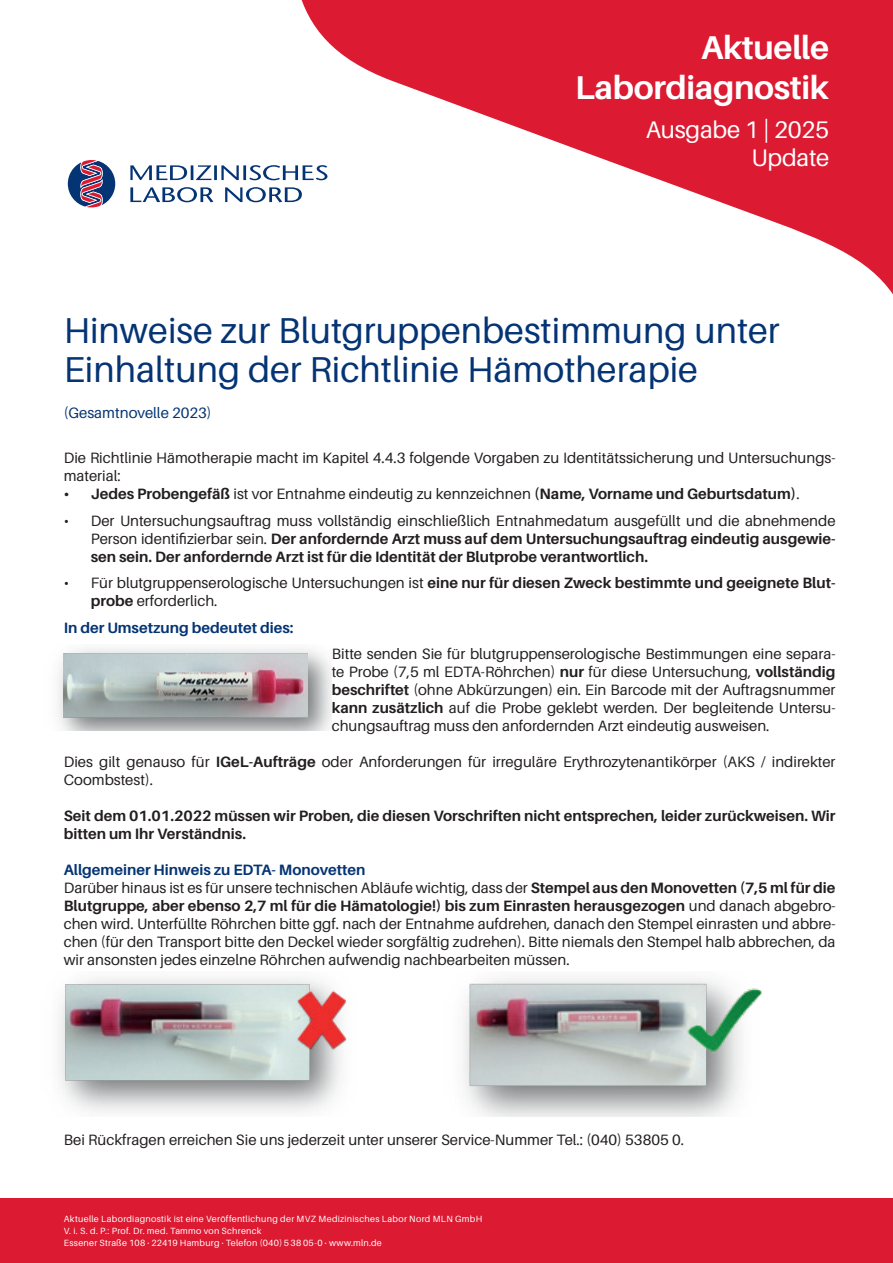
<style>
.page{position:relative;width:893px;height:1263px;background:#fff}
.page>*{position:absolute;margin:0;border:0;box-sizing:border-box;transform-origin:0 0}
.t1{font:36px/39px "Aileron";color:#053474}
.t2{font:700 33px/39.6px "Aileron";letter-spacing:-.01em;color:#fff;text-align:right}
.t3{font:24px/28.8px "Aileron";letter-spacing:-.01em;color:#fff;text-align:right}
.t4{font:15px/18px "Aileron";color:#231f20}
.t5{font:700 15px/18px "Aileron";color:#231f20;text-align:justify}
.t6{font:700 15px "Aileron";color:#053474}
.t7{font:15px "Aileron";color:#053474}
.t8{font:9px/12px "Aileron";letter-spacing:.03em;color:#fff}
.s1{font-weight:400}
.s2{font-weight:700}
.s3{font-weight:700;color:#053474}
</style>
<div class="page">
<svg style="left:301px;top:0;width:592px;height:295px;fill:#dc1a32"></svg>
<svg style="left:130px;top:165px;width:197px;height:37px"></svg>
<svg style="left:68px;top:160px;width:47px;height:47px"></svg>
<div style="left:0;top:1198px;width:893px;height:65px;background:#dc1a32"></div>
<img style="left:58px;top:649px;width:274px;height:81px">
<img style="left:58px;top:978px;width:289px;height:135px">
<img style="left:463px;top:978px;width:299px;height:138px">
<h2 class="t2" style="left:575px;top:28px;width:256px">Aktuelle<br>Labordiagnostik</h2>
<h3 class="t3" style="left:646px;top:115px;width:185px">Ausgabe 1 | 2025<br>Update</h3>
<h1 class="t1" style="left:64px;top:312px;width:717px">Hinweise zur Blutgruppenbestimmung unter<br>Einhaltung der Richtlinie Hämotherapie</h1>
<p class="t7" style="left:64px;top:405px;width:149px">(Gesamtnovelle 2023)</p>
<p class="t4" style="left:64px;top:449px;width:773px">Die Richtlinie Hämotherapie macht im Kapitel 4.4.3 folgende Vorgaben zu Identitätssicherung und Untersuchungs&shy;material:</p>
<p class="t5" style="left:64px;top:485px;width:737px">• Jedes Probengefäß <span class="s1">ist vor Entnahme eindeutig zu kennzeichnen</span> (Name, Vorname und Geburtsdatum)<span class="s1">.</span></p>
<p class="t5" style="left:91px;top:512px;width:746px;text-indent:-27px"><span class="s1">• Der Untersuchungsauftrag muss vollständig einschließlich Entnahmedatum ausgefüllt und die abnehmende Person identifizierbar sein.</span> Der anfordernde Arzt muss auf dem Untersuchungsauftrag eindeutig ausgewie&shy;sen sein. Der anfordernde Arzt ist für die Identität der Blutprobe verantwortlich.</p>
<p class="t4" style="left:91px;top:574px;width:746px;text-indent:-27px">• Für blutgruppenserologische Untersuchungen ist <span class="s2">eine nur für diesen Zweck bestimmte und geeignete Blut&shy;probe</span> erforderlich.</p>
<p class="t6" style="left:64px;top:619px;width:231px">In der Umsetzung bedeutet dies:</p>
<p class="t4" style="left:332px;top:645px;width:505px;text-align:justify">Bitte senden Sie für blutgruppenserologische Bestimmungen eine separa&shy;te Probe (7,5 ml EDTA-Röhrchen) <span class="s2">nur</span> für diese Untersuchung, <span class="s2">vollständig beschriftet</span> (ohne Abkürzungen) ein. Ein Barcode mit der Auftragsnummer <span class="s2">kann zusätzlich</span> auf die Probe geklebt werden. Der begleitende Untersu&shy;chungsauftrag muss den anfordernden Arzt eindeutig ausweisen.</p>
<p class="t4" style="left:64px;top:753px;width:773px">Dies gilt genauso für <span class="s2">IGeL-Aufträge</span> oder Anforderungen für irreguläre Erythrozytenantikörper (AKS / indirekter<br>Coombstest).</p>
<p class="t5" style="left:64px;top:807px;width:773px">Seit dem 01.01.2022 müssen wir Proben, die diesen Vorschriften nicht entsprechen, leider zurückweisen. Wir bitten um Ihr Verständnis.</p>
<p class="t4" style="left:64px;top:861px;width:773px"><span class="s3">Allgemeiner Hinweis zu EDTA- Monovetten<br></span>Darüber hinaus ist es für unsere technischen Abläufe wichtig, dass der <span class="s2">Stempel aus den Monovetten (7,5 ml für die Blutgruppe, aber ebenso 2,7 ml für die Hämatologie!) bis zum Einrasten herausgezogen</span> und danach abgebro&shy;chen wird. Unterfüllte Röhrchen bitte ggf. nach der Entnahme aufdrehen, danach den Stempel einrasten und abbre&shy;chen (für den Transport bitte den Deckel wieder sorgfältig zudrehen). Bitte niemals den Stempel halb abbrechen, da wir ansonsten jedes einzelne Röhrchen aufwendig nachbearbeiten müssen.</p>
<p class="t4" style="left:64px;top:1131px;width:622px">Bei Rückfragen erreichen Sie uns jederzeit unter unserer Service-Nummer Tel.: (040) 53805 0.</p>
<p class="t8" style="left:64px;top:1212px;width:420px">Aktuelle Labordiagnostik ist eine Veröffentlichung der MVZ Medizinisches Labor Nord MLN GmbH<br>V. i. S. d. P.: Prof. Dr. med. Tammo von Schrenck<br>Essener Straße 108 · 22419 Hamburg · Telefon (040) 5 38 05-0 · www.mln.de</p>
</div>
